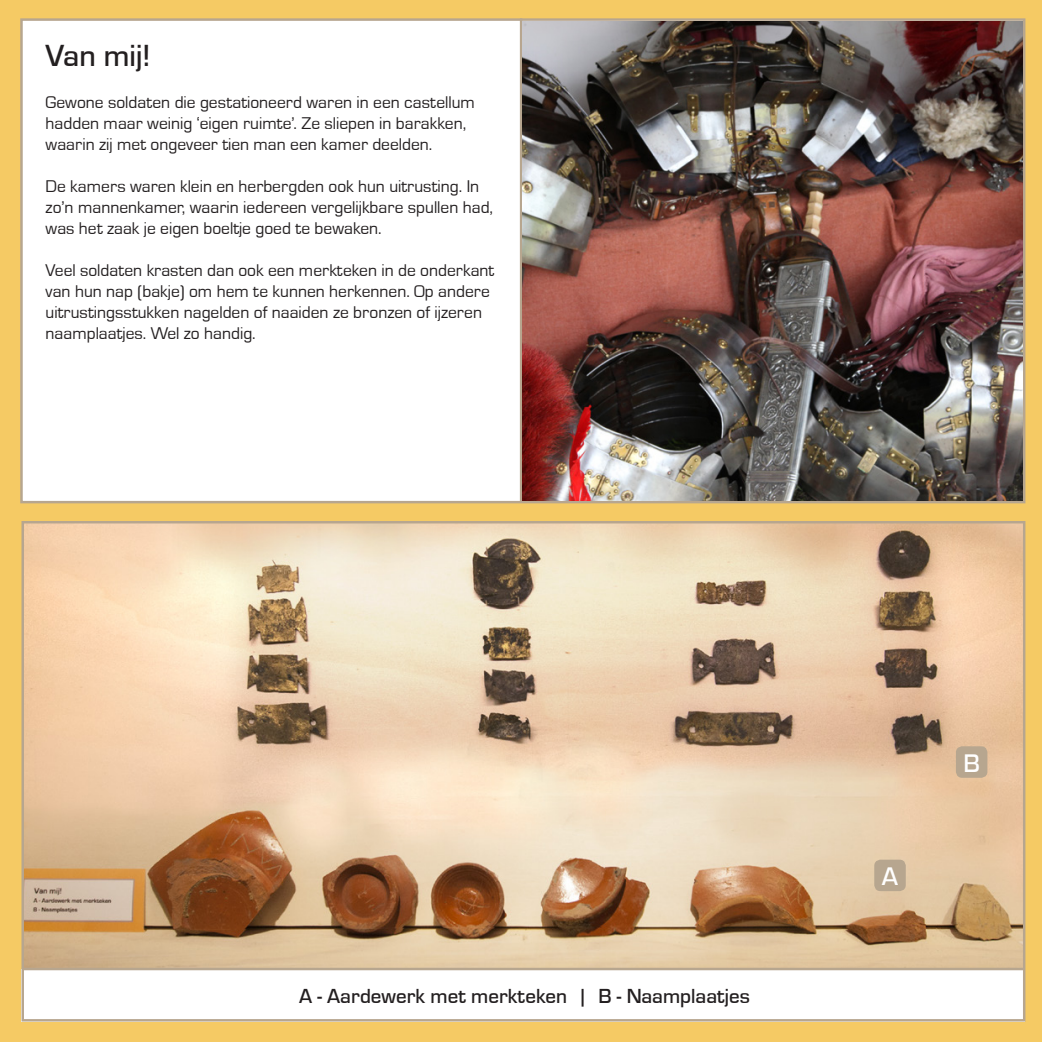
<style>
.page{position:relative;width:1042px;height:1042px;background:#f5ca64}
.page>*{position:absolute;margin:0;border:0;box-sizing:border-box;transform-origin:0 0}
.t1{font:31.5px "Eurostile Becker Med";color:#231f20}
.t2{font:26.25px "Eurostile Becker Med";color:#fff}
.t3{font:21px "Eurostile Becker Med";color:#231f20}
.t4{font:17.5px/21px "Eurostile Becker";color:#231f20}
</style>
<div class="page">
<div style="left:20px;top:18px;width:1005px;height:485px;background:#fff;border:2px solid #b7a68f"></div>
<hr style="left:520px;top:18px;width:2px;height:483px;background:#b7a68f">
<img style="left:522px;top:21px;width:500px;height:480px">
<img style="left:24px;top:524px;width:998px;height:444px">
<div style="left:21px;top:969px;width:1004px;height:52px;background:#fff"></div>
<div style="left:874px;top:859px;width:32px;height:32px;background:#b7a68f;border-radius:6px"></div>
<div style="left:956px;top:746px;width:31px;height:32px;background:#b7a68f;border-radius:6px"></div>
<hr style="left:23px;top:968px;width:1001px;height:2px;background:#b7a68f">
<h1 class="t1" style="left:46px;top:38px;width:106px">Van mij!</h1>
<p class="t4" style="left:46px;top:92px;width:431px">Gewone soldaten die gestationeerd waren in een castellum hadden maar weinig ‘eigen ruimte’. Ze sliepen in barakken, waarin zij met ongeveer tien man een kamer deelden.</p>
<p class="t4" style="left:46px;top:176px;width:449px">De kamers waren klein en herbergden ook hun uitrusting. In zo’n mannenkamer, waarin iedereen vergelijkbare spullen had, was het zaak je eigen boeltje goed te bewaken.</p>
<p class="t4" style="left:46px;top:260px;width:450px">Veel soldaten krasten dan ook een merkteken in de onderkant van hun nap (bakje) om hem te kunnen herkennen. Op andere uitrustingsstukken nagelden of naaiden ze bronzen of ijzeren naamplaatjes. Wel zo handig.</p>
<p class="t3" style="left:299px;top:984px;width:452px">A - Aardewerk met merkteken | B - Naamplaatjes</p>
<h2 class="t2" style="left:882px;top:862px;width:18px">A</h2>
<h2 class="t2" style="left:963px;top:749px;width:18px">B</h2>
</div>
